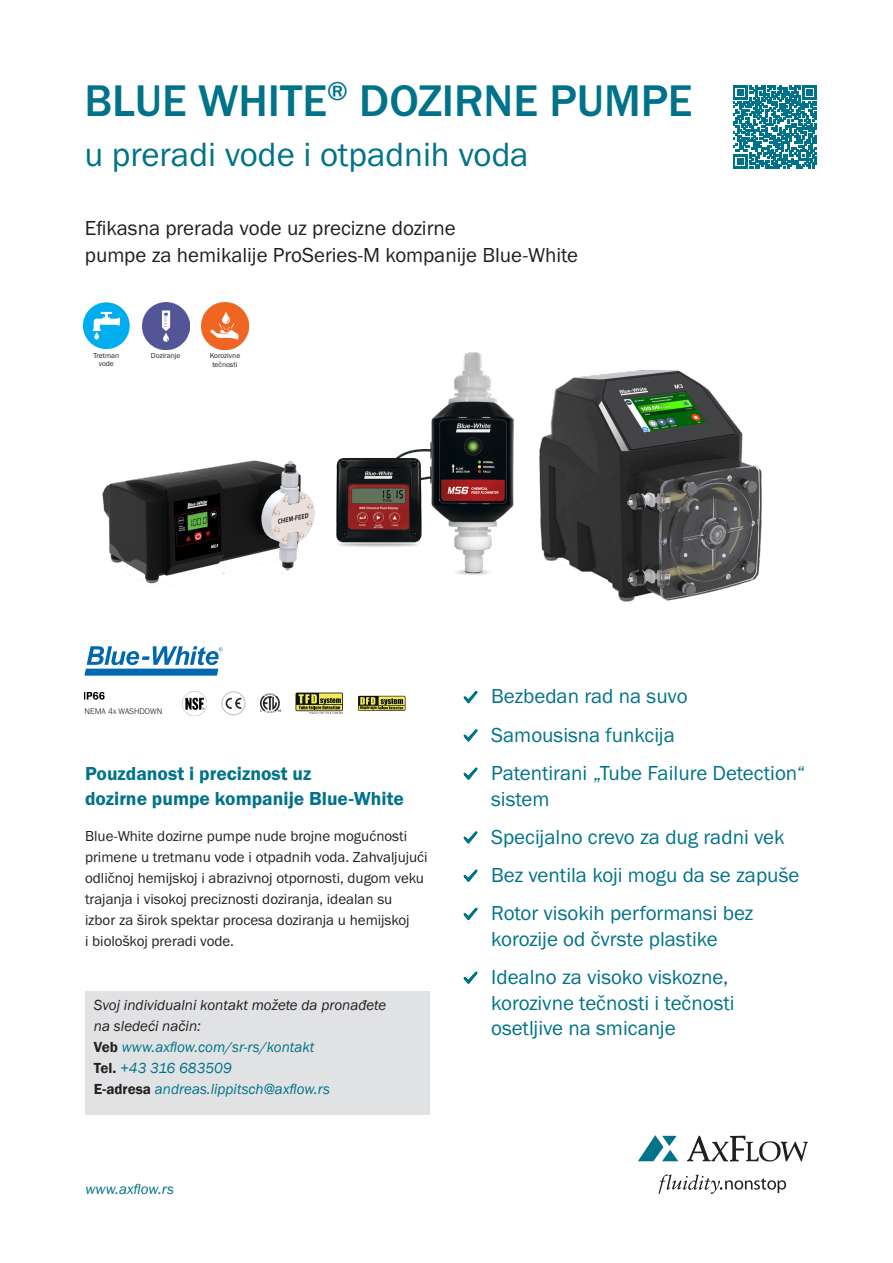
<style>
.page{position:relative;width:893px;height:1263px;background:#fff}
.page>*{position:absolute;margin:0;border:0;box-sizing:border-box;transform-origin:0 0}
.Head{font:500 45.9px "Franklin Gothic URW";color:#00738a}
.Head-2{font:34.8px "Franklin Gothic URW Boo";color:#00738a}
.fliesstext{font:21px/25.5px "Franklin Gothic URW Boo";color:#00738a}
.t1{font:21px/27px "Franklin Gothic URW Boo";color:#231f20}
.t2{font:19.5px/25.5px "Franklin Gothic URW Dem";color:#00738a}
.fliesstext-2{font:15px/21px "Franklin Gothic URW Boo";color:#231f20}
.Text{font:italic 15px/21px "Franklin Gothic";color:#00738a}
.Text-2{font:15px "Franklin Gothic URW Boo Ita";color:#00738a}
.t3{font:300 8.55px "Franklin Gothic URW";color:#231f20}
.t4{font:7.5px/9px "Franklin Gothic URW Boo";color:#231f20;text-align:center}
.t5{font:4.2px "Haettenschweiler";color:#11120f;scale:1.24 1}
.s1{color:#231f20}
.s2{font-weight:600;font-style:normal;color:#231f20}
</style>
<div class="page">
<img style="left:142px;top:302px;width:47px;height:47px">
<img style="left:202px;top:302px;width:46px;height:47px">
<div style="left:83px;top:302px;width:47px;height:47px;background:#00adee;border-radius:23px"></div>
<svg style="left:93px;top:312px;width:27px;height:27px"></svg>
<svg style="left:638px;top:1135px;width:40px;height:26px"></svg>
<svg style="left:687px;top:1135px;width:121px;height:27px"></svg>
<svg style="left:658px;top:1174px;width:128px;height:20px"></svg>
<div style="left:85px;top:991px;width:344px;height:123px;background:#e1e2e4"></div>
<img style="left:539px;top:370px;width:223px;height:232px">
<img style="left:336px;top:352px;width:178px;height:223px">
<img style="left:102px;top:460px;width:213px;height:124px">
<svg style="left:463px;top:691px;width:15px;height:13px"></svg>
<svg style="left:463px;top:729px;width:15px;height:13px"></svg>
<svg style="left:463px;top:767px;width:15px;height:13px"></svg>
<svg style="left:463px;top:831px;width:15px;height:13px"></svg>
<svg style="left:463px;top:869px;width:15px;height:13px"></svg>
<svg style="left:463px;top:907px;width:15px;height:14px"></svg>
<svg style="left:463px;top:971px;width:15px;height:13px"></svg>
<svg style="left:733px;top:85px;width:83px;height:83px"></svg>
<svg style="left:296px;top:693px;width:47px;height:21px"></svg>
<img style="left:260px;top:694px;width:20px;height:19px">
<svg style="left:358px;top:696px;width:47px;height:15px"></svg>
<svg style="left:84px;top:646px;width:138px;height:30px"></svg>
<img style="left:84px;top:692px;width:21px;height:8px">
<img style="left:183px;top:691px;width:24px;height:24px">
<svg style="left:226px;top:698px;width:15px;height:11px"></svg>
<div style="left:222px;top:692px;width:23px;height:23px;border:1px solid #bcbdc0;border-radius:50%"></div>
<p class="Head" style="left:84px;top:72px;width:610px">BLUE WHITE<sup>®</sup> DOZIRNE PUMPE</p>
<p class="Head-2" style="left:84px;top:133px;width:446px">u preradi vode i otpadnih voda</p>
<p class="t1" style="left:85px;top:215px;width:495px">Efikasna prerada vode uz precizne dozirne<br>pumpe za hemikalije ProSeries-M kompanije Blue-White</p>
<p class="t4" style="left:93px;top:352px;width:27px;line-height:7.5px">Tretman vode</p>
<p class="t4" style="left:151px;top:351px;width:31px">Doziranje</p>
<p class="t4" style="left:210px;top:351px;width:32px">Korozivne tečnosti</p>
<p class="t3" style="left:84px;top:705px;width:79px">NEMA 4x WASHDOWN</p>
<p class="t5" style="left:360px;top:705px;width:15px">Diaphragm</p>
<p class="t2" style="left:85px;top:760px;width:320px">Pouzdanost i preciznost uz<br>dozirne pumpe kompanije Blue-White</p>
<p class="fliesstext-2" style="left:85px;top:825px;width:344px">Blue-White dozirne pumpe nude brojne mogućnosti primene u tretmanu vode i otpadnih voda. Zahvaljujući odličnoj hemijskoj i abrazivnoj otpornosti, dugom veku trajanja i visokoj preciznosti doziranja, idealan su<br>izbor za širok spektar procesa doziranja u hemijskoj<br>i biološkoj preradi vode.</p>
<p class="Text" style="left:94px;top:995px;width:294px"><span class="s1">Svoj individualni kontakt možete da pronađete na sledeći način:<br></span><span class="s2">Veb</span> www.axflow.com/sr-rs/kontakt<br><span class="s2">Tel.</span> +43 316 683509<br><span class="s2">E-adresa</span> andreas.lippitsch@axflow.rs</p>
<p class="Text-2" style="left:85px;top:1179px;width:90px">www.axflow.rs</p>
<p class="fliesstext" style="left:491px;top:683px;width:198px">Bezbedan rad na suvo</p>
<p class="fliesstext" style="left:491px;top:722px;width:185px">Samousisna funkcija</p>
<p class="fliesstext" style="left:491px;top:760px;width:316px">Patentirani „Tube Failure Detection“ sistem</p>
<p class="fliesstext" style="left:491px;top:824px;width:295px">Specijalno crevo za dug radni vek</p>
<p class="fliesstext" style="left:491px;top:862px;width:310px">Bez ventila koji mogu da se zapuše</p>
<p class="fliesstext" style="left:491px;top:900px;width:264px">Rotor visokih performansi bez korozije od čvrste plastike</p>
<p class="fliesstext" style="left:491px;top:964px;width:245px">Idealno za visoko viskozne, korozivne tečnosti i tečnosti osetljive na smicanje</p>
</div>
